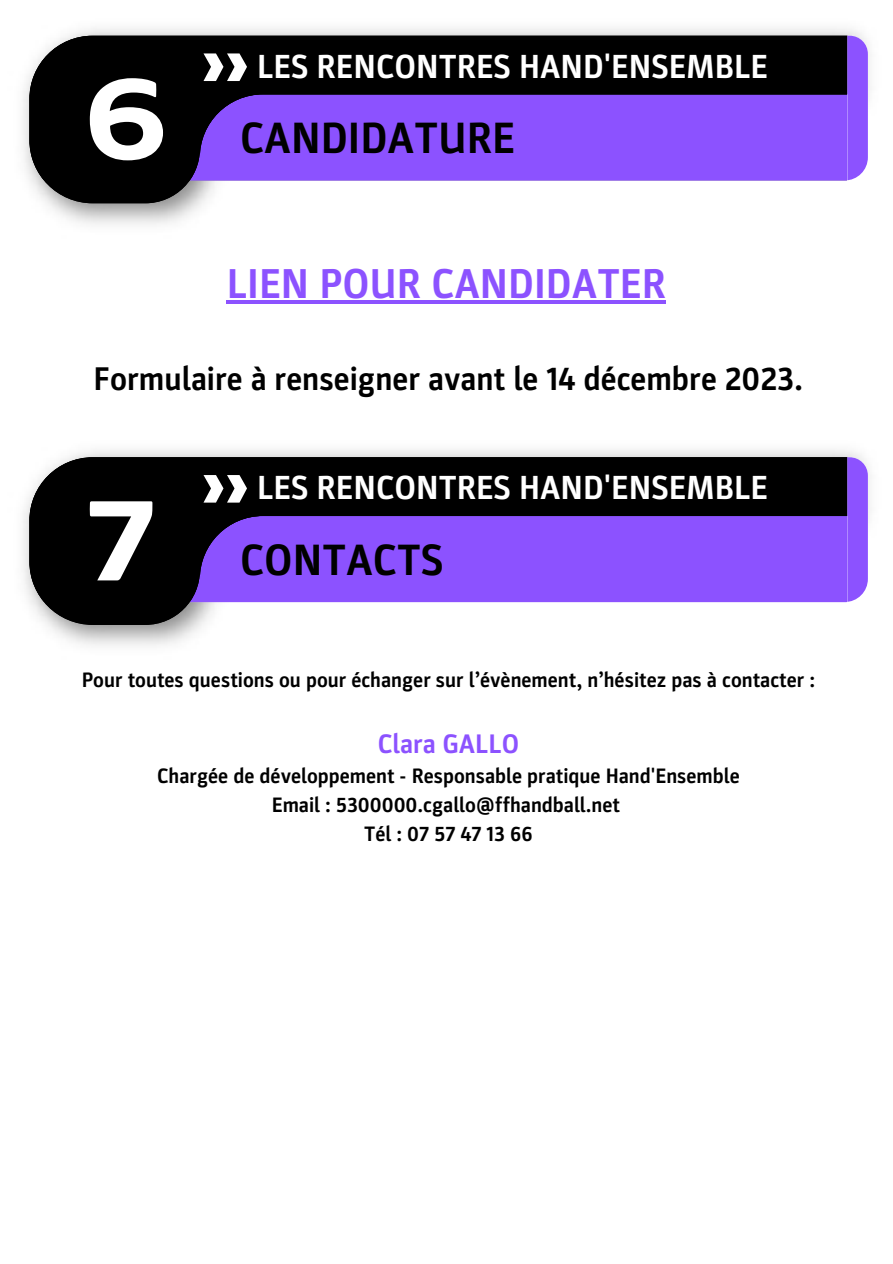
<style>
.page{position:relative;width:893px;height:1264px;background:#fff}
.page>*{position:absolute;margin:0;border:0;box-sizing:border-box;transform-origin:0 0}
.t1{font:109.35px "FF Hand";color:#fff}
.t2{font:700 44.1px "Parka";color:#000}
.t3{font:700 42px "Parka";color:#8c52ff}
.t4{font:700 33.6px "Parka";color:#fff}
.t5{font:700 33px "Parka";color:#000}
.t6{font:700 27px "Parka";color:#8c52ff}
.t7{font:700 21px "Parka";color:#000}
</style>
<div class="page">
<img style="left:23px;top:450px;width:847px;height:196px">
<svg style="left:29px;top:457px;width:818px;height:168px;background:#584086"></svg>
<svg style="left:203px;top:475px;width:44px;height:27px"></svg>
<svg style="left:844px;top:457px;width:23px;height:145px;background:#8a57f0"></svg>
<hr style="left:227px;top:300px;width:439px;height:4px;background:#8c52ff">
<img style="left:23px;top:28px;width:847px;height:197px">
<svg style="left:29px;top:36px;width:818px;height:167px;background:#574085"></svg>
<svg style="left:203px;top:53px;width:44px;height:28px"></svg>
<svg style="left:844px;top:36px;width:23px;height:144px;background:#8a56f0"></svg>
<p class="t1" style="left:87px;top:71px;width:87px">6</p>
<p class="t4" style="left:257px;top:47px;width:512px">LES RENCONTRES HAND'ENSEMBLE</p>
<p class="t2" style="left:240px;top:113px;width:276px">CANDIDATURE</p>
<p class="t3" style="left:227px;top:260px;width:441px">LIEN POUR CANDIDATER</p>
<p class="t5" style="left:93px;top:359px;width:711px">Formulaire à renseigner avant le 14 décembre 2023.</p>
<p class="t1" style="left:87px;top:492px;width:76px">7</p>
<p class="t4" style="left:257px;top:468px;width:512px">LES RENCONTRES HAND'ENSEMBLE</p>
<p class="t2" style="left:240px;top:534px;width:205px">CONTACTS</p>
<p class="t7" style="left:82px;top:668px;width:735px">Pour toutes questions ou pour échanger sur l’évènement, n’hésitez pas à contacter :</p>
<p class="t6" style="left:378px;top:728px;width:143px">Clara GALLO</p>
<p class="t7" style="left:157px;top:763px;width:584px">Chargée de développement - Responsable pratique Hand'Ensemble</p>
<p class="t7" style="left:272px;top:793px;width:350px">Email : 5300000.cgallo@ffhandball.net</p>
<p class="t7" style="left:364px;top:822px;width:170px">Tél : 07 57 47 13 66</p>
</div>
